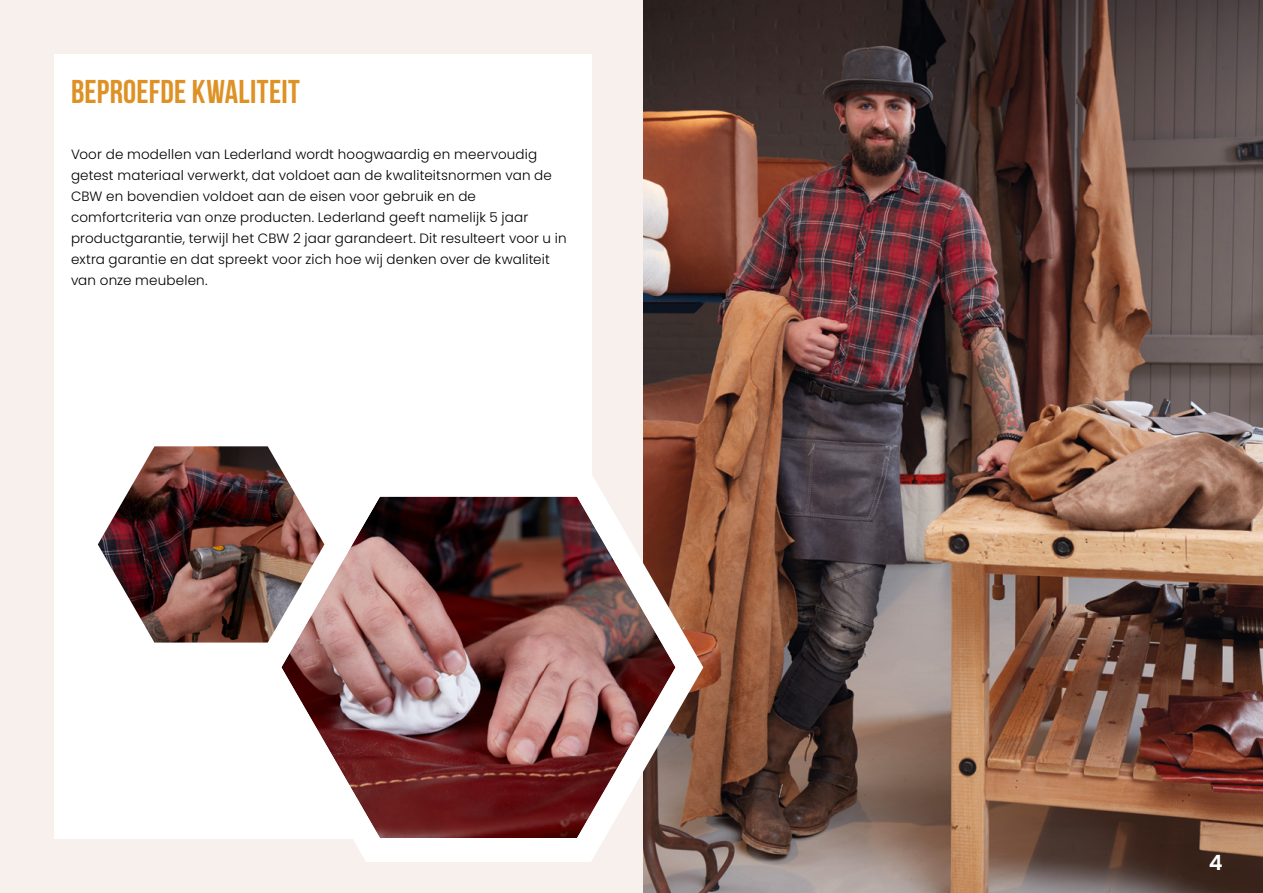
<style>
.page{position:relative;width:1263px;height:893px;background:#f7f0ed}
.page>*{position:absolute;margin:0;border:0;box-sizing:border-box;transform-origin:0 0}
.t1{font:700 33px "Bebas Neue";letter-spacing:.01em;color:#de9124}
.t2{font:600 21px "Poppins";color:#fff}
.t3{font:300 13.5px/21px "Poppins";letter-spacing:.015em;color:#000}
</style>
<div class="page">
<div style="left:54px;top:54px;width:537px;height:784px;background:#fff"></div>
<img style="left:643px;top:0;width:620px;height:893px">
<img style="left:235px;top:452px;width:487px;height:431px">
<img style="left:98px;top:446px;width:226px;height:197px">
<h1 class="t1" style="left:71px;top:74px;width:230px">BEPROEFDE KWALITEIT</h1>
<p class="t3" style="left:71px;top:144px;width:497px">Voor de modellen van Lederland wordt hoogwaardig en meervoudig getest materiaal verwerkt, dat voldoet aan de kwaliteitsnormen van de CBW en bovendien voldoet aan de eisen voor gebruik en de comfortcriteria van onze producten. Lederland geeft namelijk 5 jaar productgarantie, terwijl het CBW 2 jaar garandeert. Dit resulteert voor u in extra garantie en dat spreekt voor zich hoe wij denken over de kwaliteit van onze meubelen.</p>
<h2 class="t2" style="left:1209px;top:851px;width:15px">4</h2>
</div>
